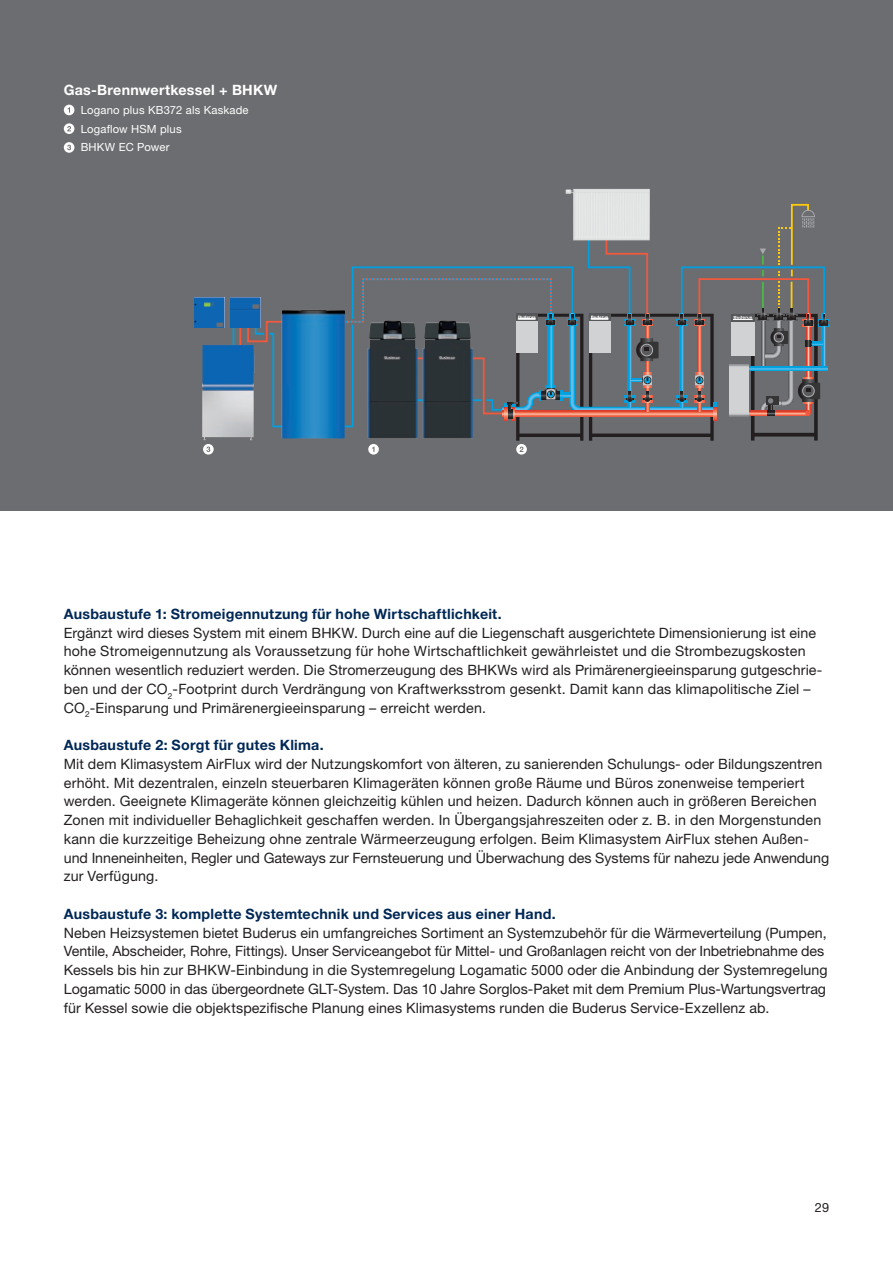
<style>
.page{position:relative;width:893px;height:1263px;background:#fff}
.page>*{position:absolute;margin:0;border:0;box-sizing:border-box;transform-origin:0 0}
.t1{font:14.25px/18.8px "Helvetica Neue LT Pro";letter-spacing:.005em;color:#231f20}
.t2{font:700 14.25px "Helvetica Neue LT Pro";letter-spacing:.015em;color:#002855}
.t3{font:700 14.25px "Helvetica Neue LT Pro";letter-spacing:.015em;color:#fff}
.t4{font:12.75px "Helvetica Neue LT Pro";color:#231f20}
.t5{font:11.25px/18.8px "Helvetica Neue LT Pro";letter-spacing:.015em;color:#fff}
</style>
<div class="page">
<div style="left:0;top:0;width:893px;height:510px;background:#6c6d70"></div>
<svg style="left:272px;top:240px;width:359px;height:188px"></svg>
<svg style="left:232px;top:266px;width:502px;height:83px"></svg>
<div style="left:731px;top:314px;width:23px;height:42px;background:#d1d2d4"></div>
<svg style="left:731px;top:314px;width:3px;height:7px"></svg>
<div style="left:729px;top:364px;width:19px;height:52px;background:#d1d2d4"></div>
<svg style="left:734px;top:204px;width:95px;height:237px"></svg>
<svg style="left:339px;top:277px;width:377px;height:164px"></svg>
<img style="left:282px;top:310px;width:63px;height:128px">
<img style="left:423px;top:320px;width:50px;height:118px">
<img style="left:367px;top:320px;width:51px;height:118px">
<img style="left:202px;top:345px;width:53px;height:95px">
<img style="left:231px;top:298px;width:29px;height:30px">
<img style="left:194px;top:298px;width:30px;height:30px">
<img style="left:566px;top:189px;width:84px;height:51px">
<div style="left:64px;top:123px;width:10px;height:11px;background:#fff;border-radius:50%"></div>
<svg style="left:67px;top:126px;width:4px;height:5px"></svg>
<div style="left:64px;top:142px;width:10px;height:11px;background:#fff;border-radius:50%"></div>
<svg style="left:67px;top:145px;width:4px;height:5px"></svg>
<svg style="left:64px;top:105px;width:10px;height:10px"></svg>
<svg style="left:516px;top:444px;width:11px;height:11px"></svg>
<svg style="left:520px;top:447px;width:3px;height:5px"></svg>
<svg style="left:203px;top:444px;width:11px;height:11px"></svg>
<svg style="left:206px;top:446px;width:4px;height:6px"></svg>
<svg style="left:368px;top:444px;width:11px;height:11px"></svg>
<p class="t3" style="left:64px;top:81px;width:215px">Gas-Brennwertkessel + BHKW</p>
<p class="t5" style="left:81px;top:100px;width:169px">Logano plus KB372 als Kaskade<br>Logaflow HSM plus<br>BHKW EC Power</p>
<p class="t2" style="left:64px;top:605px;width:439px">Ausbaustufe 1: Stromeigennutzung für hohe Wirtschaftlichkeit.</p>
<p class="t1" style="left:64px;top:623px;width:760px">Ergänzt wird dieses System mit einem BHKW. Durch eine auf die Liegenschaft ausgerichtete Dimensionierung ist eine hohe Stromeigennutzung als Voraussetzung für hohe Wirtschaftlichkeit gewährleistet und die Strombezugskosten können wesentlich reduziert werden. Die Stromerzeugung des BHKWs wird als Primärenergieeinsparung gutgeschrie&shy;ben und der CO<sub>2</sub>-Footprint durch Verdrängung von Kraftwerksstrom gesenkt. Damit kann das klimapolitische Ziel – CO<sub>2</sub>-Einsparung und Primärenergieeinsparung – erreicht werden.</p>
<p class="t2" style="left:64px;top:736px;width:261px">Ausbaustufe 2: Sorgt für gutes Klima.</p>
<p class="t1" style="left:64px;top:754px;width:767px">Mit dem Klimasystem AirFlux wird der Nutzungskomfort von älteren, zu sanierenden Schulungs- oder Bildungszentren erhöht. Mit dezentralen, einzeln steuerbaren Klimageräten können große Räume und Büros zonenweise temperiert werden. Geeignete Klimageräte können gleichzeitig kühlen und heizen. Dadurch können auch in größeren Bereichen Zonen mit individueller Behaglichkeit geschaffen werden. In Übergangsjahreszeiten oder z. B. in den Morgenstunden kann die kurzzeitige Beheizung ohne zentrale Wärmeerzeugung erfolgen. Beim Klimasystem AirFlux stehen Außen&shy;und Inneneinheiten, Regler und Gateways zur Fernsteuerung und Überwachung des Systems für nahezu jede Anwendung zur Verfügung.</p>
<p class="t2" style="left:64px;top:905px;width:493px">Ausbaustufe 3: komplette Systemtechnik und Services aus einer Hand.</p>
<p class="t1" style="left:64px;top:923px;width:765px">Neben Heizsystemen bietet Buderus ein umfangreiches Sortiment an Systemzubehör für die Wärmeverteilung (Pumpen, Ventile, Abscheider, Rohre, Fittings). Unser Serviceangebot für Mittel- und Großanlagen reicht von der Inbetriebnahme des Kessels bis hin zur BHKW-Einbindung in die Systemregelung Logamatic 5000 oder die Anbindung der Systemregelung Logamatic 5000 in das übergeordnete GLT-System. Das 10 Jahre Sorglos-Paket mit dem Premium Plus-Wartungsvertrag für Kessel sowie die objektspezifische Planung eines Klimasystems runden die Buderus Service-Exzellenz ab.</p>
<p class="t4" style="left:815px;top:1199px;width:16px">29</p>
</div>
